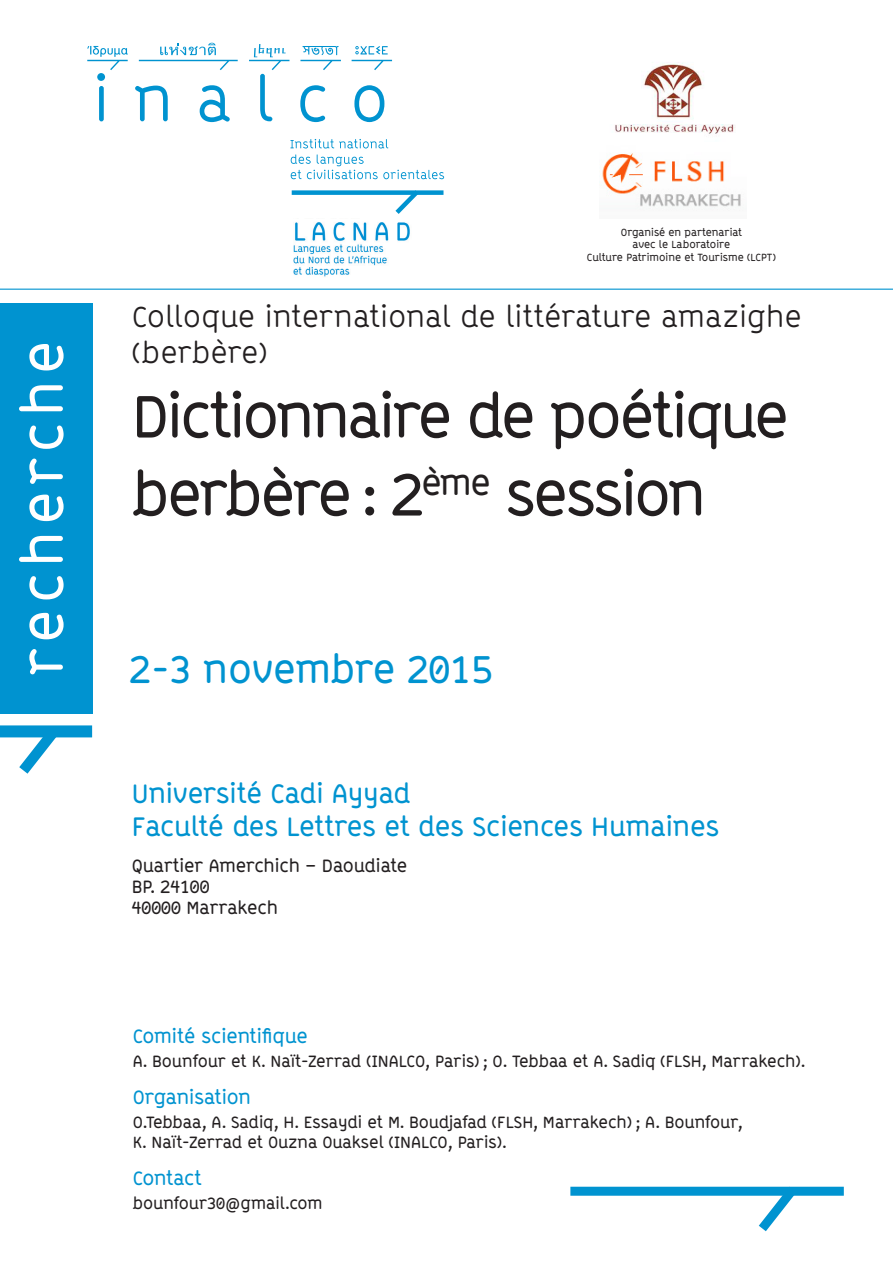
<style>
.page{position:relative;width:893px;height:1263px;background:#fff}
.page>*{position:absolute;margin:0;border:0;box-sizing:border-box;transform-origin:0 0}
.t1{font:700 60px/78px "ABB Line";letter-spacing:-.04em;color:#231f20}
.t2{font:700 57px "ABB Line";letter-spacing:.105em;color:#fff}
.t3{font:700 39px "ABB Line";letter-spacing:-.005em;color:#0093d0}
.t4{font:30px/36px "ABB Line";color:#231f20}
.t5{font:700 27px/33px "ABB Line";color:#0093d0}
.t6{font:700 19.5px "ABB Line";color:#0093d0}
.t7{font:700 18px/21px "ABB Line";color:#231f20}
.t8{font:700 16.5px/19.8px "ABB Line";color:#231f20}
.t9{font:700 10.5px/12.6px "ABB Line";color:#231f20;text-align:center}
</style>
<div class="page">
<img style="left:294px;top:222px;width:116px;height:55px">
<div style="left:0;top:303px;width:92px;height:410px;background:#0093d0"></div>
<div style="left:0;top:725px;width:92px;height:12px;background:#0093d0"></div>
<div style="left:570px;top:1187px;width:274px;height:9px;background:#0093d0"></div>
<svg style="left:9px;top:725px;width:60px;height:49px"></svg>
<svg style="left:750px;top:1186px;width:56px;height:46px"></svg>
<div style="left:292px;top:190px;width:151px;height:5px;background:#0093d0"></div>
<svg style="left:391px;top:190px;width:32px;height:24px"></svg>
<hr style="left:0;top:289px;width:893px;height:1px;background:#0093d0">
<img style="left:615px;top:62px;width:120px;height:72px">
<img style="left:600px;top:153px;width:141px;height:55px">
<svg style="left:352px;top:60px;width:40px;height:10px"></svg>
<svg style="left:290px;top:139px;width:98px;height:9px"></svg>
<svg style="left:291px;top:154px;width:153px;height:25px"></svg>
<svg style="left:135px;top:86px;width:33px;height:35px"></svg>
<svg style="left:200px;top:85px;width:30px;height:37px"></svg>
<svg style="left:300px;top:85px;width:25px;height:37px"></svg>
<svg style="left:354px;top:85px;width:30px;height:37px"></svg>
<svg style="left:87px;top:46px;width:41px;height:75px"></svg>
<svg style="left:355px;top:46px;width:33px;height:8px"></svg>
<svg style="left:249px;top:44px;width:40px;height:77px"></svg>
<svg style="left:139px;top:43px;width:99px;height:27px"></svg>
<svg style="left:300px;top:46px;width:41px;height:24px"></svg>
<h2 class="t2" style="left:9px;top:676px;width:337px;rotate:-90deg">recherche</h2>
<p class="t9" style="left:587px;top:226px;width:191px">Organisé en partenariat<br>avec le Laboratoire<br>Culture Patrimoine et Tourisme (LCPT)</p>
<h3 class="t4" style="left:132px;top:299px;width:672px">Colloque international de littérature amazighe (berbère)</h3>
<h1 class="t1" style="left:132px;top:378px;width:659px">Dictionnaire de poétique berbère : 2<sup>ème</sup> session</h1>
<h3 class="t3" style="left:129px;top:646px;width:365px">2-3 novembre 2015</h3>
<h3 class="t5" style="left:132px;top:777px;width:589px">Université Cadi Ayyad<br>Faculté des Lettres et des Sciences Humaines</h3>
<p class="t7" style="left:132px;top:855px;width:277px">Quartier Amerchich – Daoudiate<br>BP. 24100<br>40000 Marrakech</p>
<p class="t6" style="left:133px;top:1025px;width:177px">Comité scientifique</p>
<p class="t8" style="left:133px;top:1051px;width:674px">A. Bounfour et K. Naït-Zerrad (INALCO, Paris) ; O. Tebbaa et A. Sadiq (FLSH, Marrakech).</p>
<p class="t6" style="left:133px;top:1086px;width:120px">Organisation</p>
<p class="t8" style="left:133px;top:1112px;width:611px">O.Tebbaa, A. Sadiq, H. Essaydi et M. Boudjafad (FLSH, Marrakech) ; A. Bounfour,<br>K. Naït-Zerrad et Ouzna Ouaksel (INALCO, Paris).</p>
<p class="t6" style="left:133px;top:1166px;width:70px">Contact</p>
<p class="t8" style="left:133px;top:1193px;width:191px">bounfour30@gmail.com</p>
</div>
